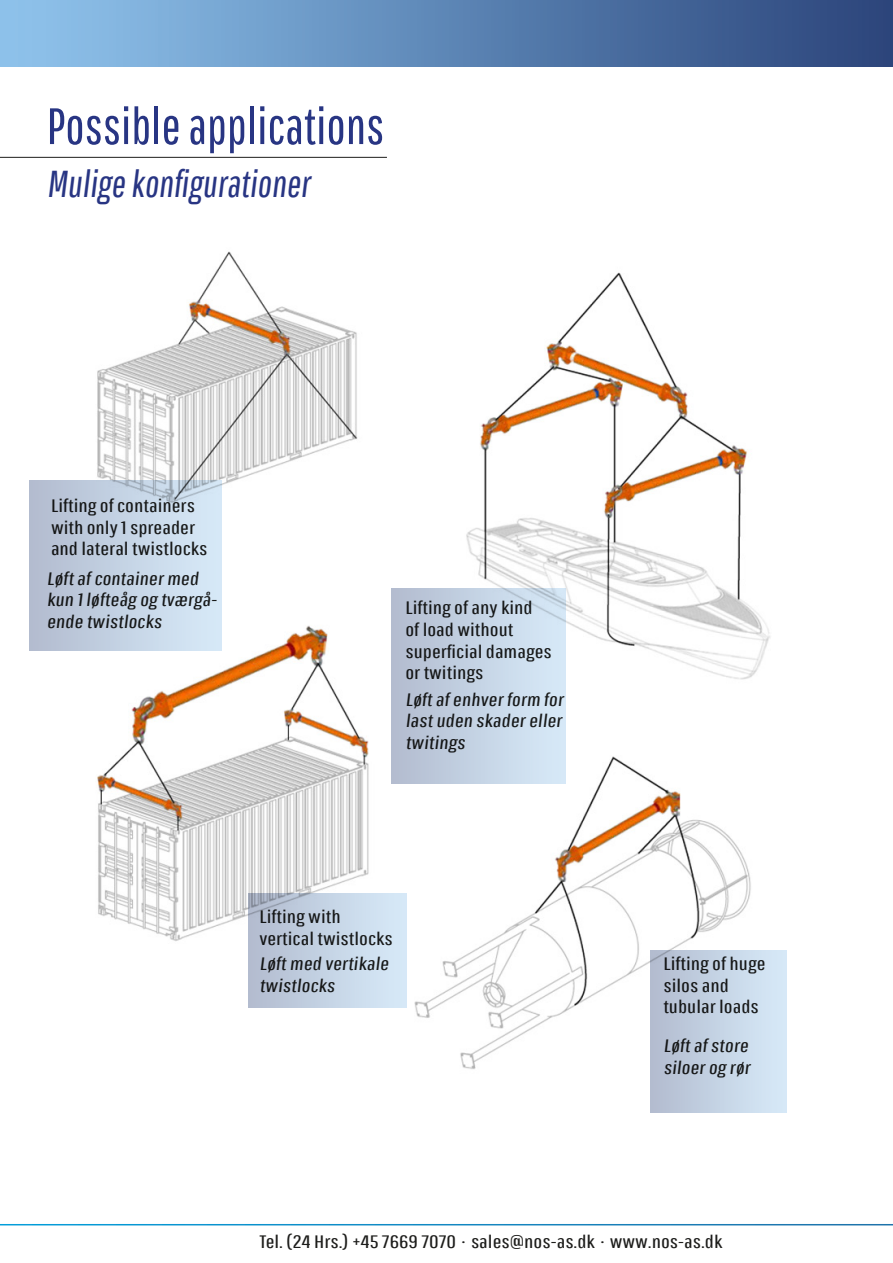
<style>
.page{position:relative;width:893px;height:1263px;background:#fff}
.page>*{position:absolute;margin:0;border:0;box-sizing:border-box;transform-origin:0 0}
.t1{font:51px "Pathway Gothic One";color:#283583}
.t2{font:37.5px "Pathway Gothic One";color:#283583}
.t3{font:18px/21.6px "Pathway Gothic One";color:#1d1d1b;scale:1.3 1}
.s1{font-family:"Minion Pro"}
</style>
<div class="page">
<div style="left:0;top:0;width:893px;height:67px;background:linear-gradient(to right,#91c7f0,#2a447b)"></div>
<hr style="left:892px;top:0;width:1px;height:67px;background:#2c457b">
<img style="left:97px;top:251px;width:673px;height:822px">
<hr style="left:0;top:157px;width:387px;height:1px;background:#1d1d1b">
<div style="left:30px;top:480px;width:191px;height:171px;background:linear-gradient(to right,#b3bcd0,#d5e8f7)"></div>
<div style="left:249px;top:893px;width:157px;height:115px;background:linear-gradient(to right,#b0bacd,#d8ecfa)"></div>
<div style="left:391px;top:588px;width:175px;height:196px;background:linear-gradient(to right,#b3bcd0,#d7eaf8)"></div>
<div style="left:651px;top:950px;width:136px;height:162px;background:linear-gradient(to right,#b2bccf,#d7eaf9)"></div>
<p class="t1" style="left:47px;top:95px;width:339px">Possible applications</p>
<p class="t2" style="left:47px;top:161px;width:270px">Mulige konfigurationer</p>
<p class="t3" style="left:51px;top:495px;width:122px">Lifting of containers with only 1 spreader and lateral twistlocks</p>
<p class="t3" style="left:47px;top:567px;width:134px">Løft af container med kun 1 løfteåg og tværgå&shy;ende twistlocks</p>
<p class="t3" style="left:405px;top:597px;width:114px">Lifting of any kind<br>of load without superficial damages or twitings</p>
<p class="t3" style="left:405px;top:688px;width:125px;text-align:justify">Løft af enhver form for last uden skader eller twitings</p>
<p class="t3" style="left:259px;top:906px;width:104px">Lifting with vertical twistlocks</p>
<p class="t3" style="left:259px;top:952px;width:103px">Løft med vertikale twistlocks</p>
<p class="t3" style="left:663px;top:952px;width:80px">Lifting of huge silos and tubular loads</p>
<p class="t3" style="left:663px;top:1035px;width:70px">Løft af store siloer og rør</p>
<p class="t3" style="left:259px;top:1231px;width:358px">Tel. (24 Hrs.) +45 7669 7070 <span class="s1">.</span> sales@nos-as.dk <span class="s1">.</span> www.nos-as.dk</p>
</div>
